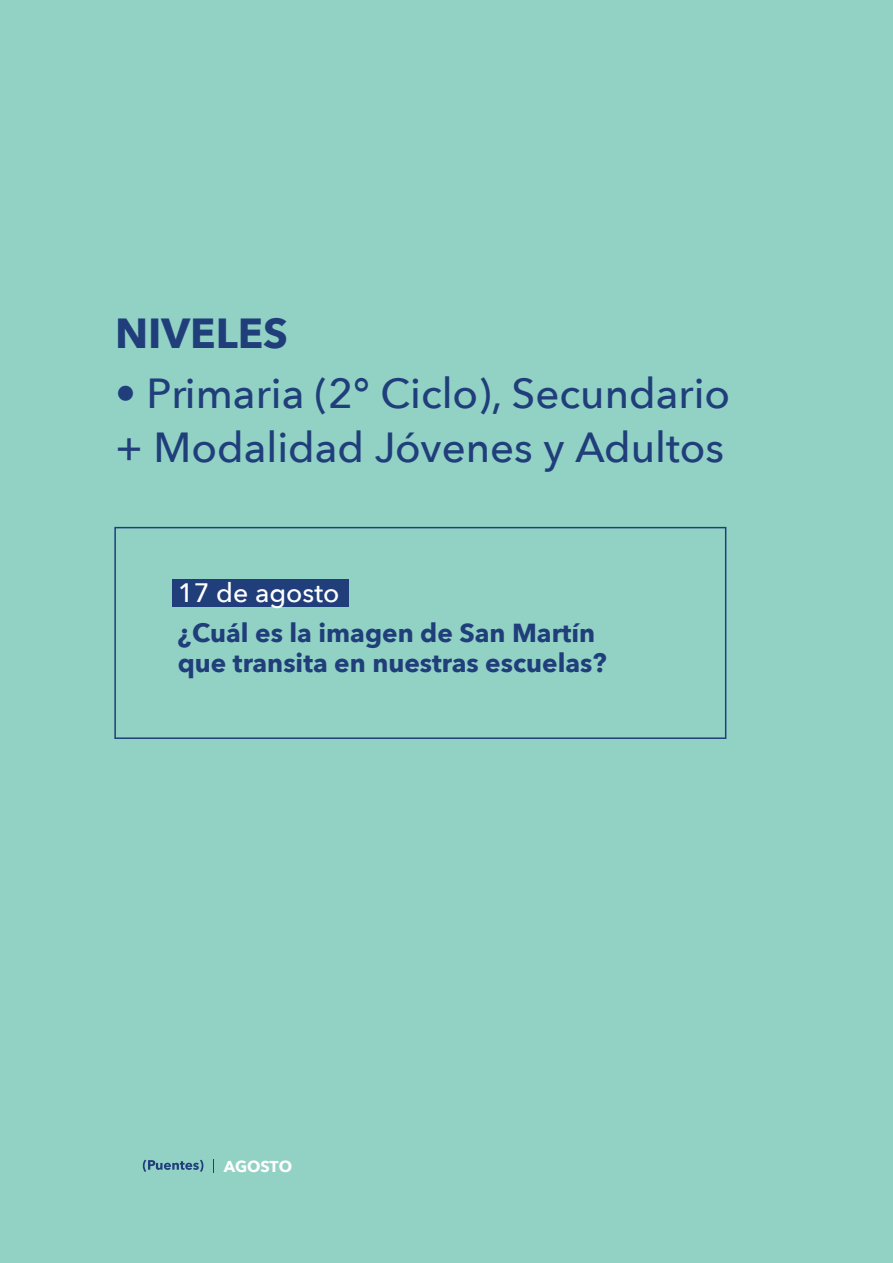
<style>
.page{position:relative;width:893px;height:1263px;background:#92d2c5}
.page>*{position:absolute;margin:0;border:0;box-sizing:border-box;transform-origin:0 0}
.t1{font:500 42px/54px "Avenir Next";color:#203e7a}
.t2{font:700 42px "Avenir Next";color:#203e7a}
.t3{font:500 26.55px "Avenir Next";color:#fff}
.t4{font:700 26.1px/30px "Avenir Next";color:#203e7a}
.t5{font:700 15.75px "Avenir Next";color:#fff}
</style>
<div class="page">
<svg style="left:143px;top:1160px;width:60px;height:12px"></svg>
<svg style="left:213px;top:1159px;width:1px;height:14px"></svg>
<div style="left:114px;top:527px;width:612px;height:212px;border:2px solid #203e7a"></div>
<div style="left:172px;top:579px;width:177px;height:27px;background:#203e7a"></div>
<h1 class="t2" style="left:115px;top:307px;width:174px">NIVELES</h1>
<h1 class="t1" style="left:115px;top:366px;width:616px">• Primaria (2° Ciclo), Secundario + Modalidad Jóvenes y Adultos</h1>
<p class="t3" style="left:178px;top:577px;width:163px">17 de agosto</p>
<p class="t4" style="left:178px;top:618px;width:430px">¿Cuál es la imagen de San Martín que transita en nuestras escuelas?</p>
<p class="t5" style="left:224px;top:1157px;width:70px">AGOSTO</p>
</div>
